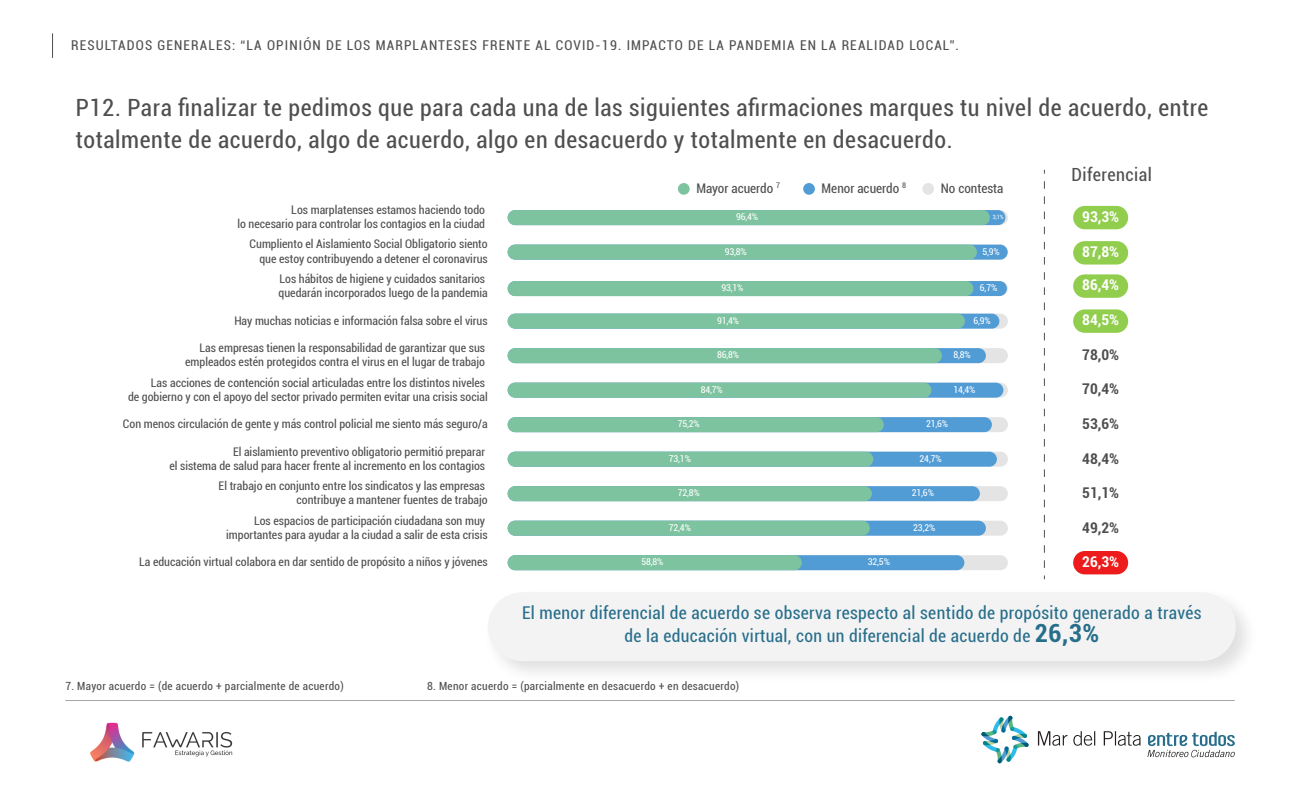
<style>
.page{position:relative;width:1300px;height:795px;background:#fff}
.page>*{position:absolute;margin:0;border:0;box-sizing:border-box;transform-origin:0 0}
.t1{font:condensed 23.75px/32.5px "Roboto";letter-spacing:.025em;color:#4f4f4f}
.t2{font:condensed 18.12px "Roboto";letter-spacing:.025em;color:#4f4f4f}
.t3{font:condensed 17.62px/23.5px "Roboto";letter-spacing:.02em;color:#276e8b;text-align:center}
.t4{font:700 condensed 14.75px "Roboto";color:#4f4f4f}
.t5{font:700 condensed 14.75px "Roboto";color:#fff}
.t6{font:condensed 13.5px "Roboto";letter-spacing:.085em;color:#4f4f4f}
.t7{font:condensed 13.25px "Roboto";color:#4f4f4f}
.t8{font:condensed 11.88px/14.2px "Roboto";color:#4f4f4f;text-align:right}
.t9{font:condensed 11.25px "Roboto";letter-spacing:.025em;color:#4f4f4f}
.t10{font:condensed 9.38px "Roboto";letter-spacing:-.015em;color:#fff}
.t11{font:condensed 7.75px "Roboto";color:#4f4f4f}
.t12{font:condensed 5.88px "Roboto";color:#fff}
.s1{font-weight:700;font-size:25px}
</style>
<div class="page">
<svg style="left:52px;top:33px;width:1px;height:25px"></svg>
<div style="left:507px;top:281px;width:499px;height:15px;background:#529cd5;border-radius:8px"></div>
<div style="left:507px;top:281px;width:466px;height:15px;background:#7ec3a0;border-radius:8px"></div>
<div style="left:507px;top:313px;width:492px;height:15px;background:#529cd5;border-radius:8px"></div>
<div style="left:507px;top:313px;width:457px;height:15px;background:#7ec3a0;border-radius:8px"></div>
<div style="left:507px;top:520px;width:500px;height:15px;background:#e4e4e4;border-radius:8px"></div>
<div style="left:507px;top:520px;width:478px;height:15px;background:#529cd5;border-radius:8px"></div>
<div style="left:507px;top:520px;width:362px;height:15px;background:#7ec3a0;border-radius:8px"></div>
<div style="left:507px;top:348px;width:500px;height:15px;background:#e4e4e4;border-radius:8px"></div>
<div style="left:507px;top:348px;width:478px;height:15px;background:#529cd5;border-radius:8px"></div>
<div style="left:507px;top:348px;width:434px;height:15px;background:#7ec3a0;border-radius:8px"></div>
<div style="left:507px;top:244px;width:500px;height:15px;background:#529cd5;border-radius:8px"></div>
<div style="left:507px;top:244px;width:469px;height:15px;background:#7ec3a0;border-radius:8px"></div>
<div style="left:507px;top:210px;width:498px;height:15px;background:#529cd5;border-radius:8px"></div>
<div style="left:507px;top:210px;width:482px;height:15px;background:#7ec3a0;border-radius:8px"></div>
<div style="left:507px;top:555px;width:500px;height:15px;background:#e4e4e4;border-radius:8px"></div>
<div style="left:507px;top:555px;width:457px;height:15px;background:#529cd5;border-radius:8px"></div>
<div style="left:507px;top:555px;width:294px;height:15px;background:#7ec3a0;border-radius:8px"></div>
<div style="left:507px;top:382px;width:496px;height:15px;background:#529cd5;border-radius:8px"></div>
<div style="left:507px;top:382px;width:424px;height:15px;background:#7ec3a0;border-radius:8px"></div>
<div style="left:507px;top:417px;width:500px;height:15px;background:#e4e4e4;border-radius:8px"></div>
<div style="left:507px;top:417px;width:484px;height:15px;background:#529cd5;border-radius:8px"></div>
<div style="left:507px;top:417px;width:376px;height:15px;background:#7ec3a0;border-radius:8px"></div>
<div style="left:507px;top:486px;width:500px;height:15px;background:#e4e4e4;border-radius:8px"></div>
<div style="left:507px;top:486px;width:472px;height:15px;background:#529cd5;border-radius:8px"></div>
<div style="left:507px;top:486px;width:364px;height:15px;background:#7ec3a0;border-radius:8px"></div>
<div style="left:507px;top:451px;width:500px;height:15px;background:#e4e4e4;border-radius:8px"></div>
<div style="left:507px;top:451px;width:489px;height:15px;background:#529cd5;border-radius:8px"></div>
<div style="left:507px;top:451px;width:366px;height:15px;background:#7ec3a0;border-radius:8px"></div>
<div style="left:1073px;top:274px;width:55px;height:24px;background:#92ce4d;border-radius:12px"></div>
<div style="left:1073px;top:309px;width:55px;height:24px;background:#92ce4d;border-radius:12px"></div>
<div style="left:1073px;top:241px;width:55px;height:23px;background:#92ce4d;border-radius:12px"></div>
<div style="left:1073px;top:206px;width:55px;height:23px;background:#92ce4d;border-radius:12px"></div>
<div style="left:1073px;top:550px;width:55px;height:24px;background:#ed1b1b;border-radius:12px"></div>
<svg style="left:1044px;top:181px;width:1px;height:398px"></svg>
<div style="left:488px;top:592px;width:747px;height:69px;background:#f3f3f3;border-radius:34px"></div>
<svg style="left:981px;top:715px;width:47px;height:48px"></svg>
<svg style="left:1037px;top:731px;width:103px;height:14px"></svg>
<svg style="left:1147px;top:731px;width:87px;height:26px"></svg>
<hr style="left:65px;top:700px;width:1169px;height:1px;background:#a7a7a6">
<img style="left:90px;top:722px;width:143px;height:40px">
<div style="left:803px;top:183px;width:12px;height:12px;background:#529cd5;border-radius:50%"></div>
<div style="left:678px;top:183px;width:11px;height:12px;background:#7ec3a0;border-radius:50%"></div>
<div style="left:922px;top:183px;width:12px;height:12px;background:#e4e4e4;border-radius:50%"></div>
<p class="t6" style="left:71px;top:36px;width:889px">RESULTADOS GENERALES: “LA OPINIÓN DE LOS MARPLANTESES FRENTE AL COVID-19. IMPACTO DE LA PANDEMIA EN LA REALIDAD LOCAL”.</p>
<h1 class="t1" style="left:76px;top:90px;width:1134px">P12. Para finalizar te pedimos que para cada una de las siguientes afirmaciones marques tu nivel de acuerdo, entre totalmente de acuerdo, algo de acuerdo, algo en desacuerdo y totalmente en desacuerdo.</h1>
<h2 class="t2" style="left:1071px;top:161px;width:82px">Diferencial</h2>
<p class="t7" style="left:696px;top:179px;width:85px">Mayor acuerdo <sup>7</sup></p>
<p class="t11" style="left:902px;top:180px;width:5px">8</p>
<p class="t7" style="left:940px;top:179px;width:64px">No contesta</p>
<p class="t7" style="left:821px;top:179px;width:79px">Menor acuerdo</p>
<p class="t8" style="left:237px;top:202px;width:249px">Los marplatenses estamos haciendo todo<br>lo necesario para controlar los contagios en la ciudad</p>
<p class="t8" style="left:249px;top:236px;width:240px;line-height:15px">Cumpliento el Aislamiento Social Obligatorio siento que estoy contribuyendo a detener el coronavirus</p>
<p class="t10" style="left:736px;top:210px;width:24px">96,4%</p>
<p class="t12" style="left:992px;top:213px;width:12px">3,1%</p>
<p class="t10" style="left:724px;top:245px;width:24px">93,8%</p>
<p class="t10" style="left:982px;top:245px;width:19px">5,9%</p>
<p class="t8" style="left:279px;top:271px;width:211px;text-align:left">Los hábitos de higiene y cuidados sanitarios quedarán incorporados luego de la pandemia</p>
<p class="t8" style="left:234px;top:313px;width:255px">Hay muchas noticias e información falsa sobre el virus</p>
<p class="t10" style="left:717px;top:314px;width:24px">91,4%</p>
<p class="t10" style="left:973px;top:314px;width:19px">6,9%</p>
<p class="t10" style="left:721px;top:281px;width:24px">93,1%</p>
<p class="t10" style="left:979px;top:281px;width:19px">6,7%</p>
<p class="t8" style="left:185px;top:340px;width:301px">Las empresas tienen la responsabilidad de garantizar que sus empleados estén protegidos contra el virus en el lugar de trabajo</p>
<p class="t10" style="left:717px;top:348px;width:24px">86,8%</p>
<p class="t10" style="left:953px;top:348px;width:19px">8,8%</p>
<p class="t8" style="left:128px;top:374px;width:361px">Las acciones de contención social articuladas entre los distintos niveles<br>de gobierno y con el apoyo del sector privado permiten evitar una crisis social</p>
<p class="t8" style="left:123px;top:416px;width:366px">Con menos circulación de gente y más control policial me siento más seguro/a</p>
<p class="t10" style="left:677px;top:417px;width:24px">75,2%</p>
<p class="t10" style="left:926px;top:417px;width:24px">21,6%</p>
<p class="t10" style="left:700px;top:383px;width:24px">84,7%</p>
<p class="t10" style="left:953px;top:383px;width:24px">14,4%</p>
<p class="t8" style="left:169px;top:443px;width:317px">El aislamiento preventivo obligatorio permitió preparar<br>el sistema de salud para hacer frente al incremento en los contagios</p>
<p class="t10" style="left:669px;top:452px;width:24px">73,1%</p>
<p class="t10" style="left:919px;top:452px;width:24px">24,7%</p>
<p class="t8" style="left:219px;top:478px;width:271px">El trabajo en conjunto entre los sindicatos y las empresas contribuye a mantener fuentes de trabajo</p>
<p class="t10" style="left:677px;top:486px;width:24px">72,8%</p>
<p class="t10" style="left:911px;top:486px;width:24px">21,6%</p>
<p class="t8" style="left:226px;top:512px;width:263px">Los espacios de participación ciudadana son muy importantes para ayudar a la ciudad a salir de esta crisis</p>
<p class="t10" style="left:669px;top:521px;width:24px">72,4%</p>
<p class="t10" style="left:913px;top:521px;width:24px">23,2%</p>
<p class="t8" style="left:139px;top:554px;width:350px">La educación virtual colabora en dar sentido de propósito a niños y jóvenes</p>
<p class="t10" style="left:641px;top:555px;width:24px">58,8%</p>
<p class="t10" style="left:867px;top:555px;width:24px">32,5%</p>
<p class="t5" style="left:1082px;top:206px;width:38px">93,3%</p>
<p class="t5" style="left:1082px;top:241px;width:38px">87,8%</p>
<p class="t5" style="left:1082px;top:275px;width:38px">86,4%</p>
<p class="t5" style="left:1082px;top:310px;width:38px">84,5%</p>
<p class="t4" style="left:1082px;top:344px;width:38px">78,0%</p>
<p class="t4" style="left:1082px;top:379px;width:38px">70,4%</p>
<p class="t4" style="left:1082px;top:413px;width:38px">53,6%</p>
<p class="t4" style="left:1082px;top:447px;width:38px">48,4%</p>
<p class="t4" style="left:1082px;top:482px;width:38px">51,1%</p>
<p class="t4" style="left:1082px;top:516px;width:38px">49,2%</p>
<p class="t5" style="left:1082px;top:551px;width:38px">26,3%</p>
<h3 class="t3" style="left:522px;top:599px;width:681px">El menor diferencial de acuerdo se observa respecto al sentido de propósito generado a través de la educación virtual, con un diferencial de acuerdo de <span class="s1">26,3%</span></h3>
<p class="t9" style="left:65px;top:678px;width:280px">7. Mayor acuerdo = (de acuerdo + parcialmente de acuerdo)</p>
<p class="t9" style="left:427px;top:678px;width:313px">8. Menor acuerdo = (parcialmente en desacuerdo + en desacuerdo)</p>
</div>
